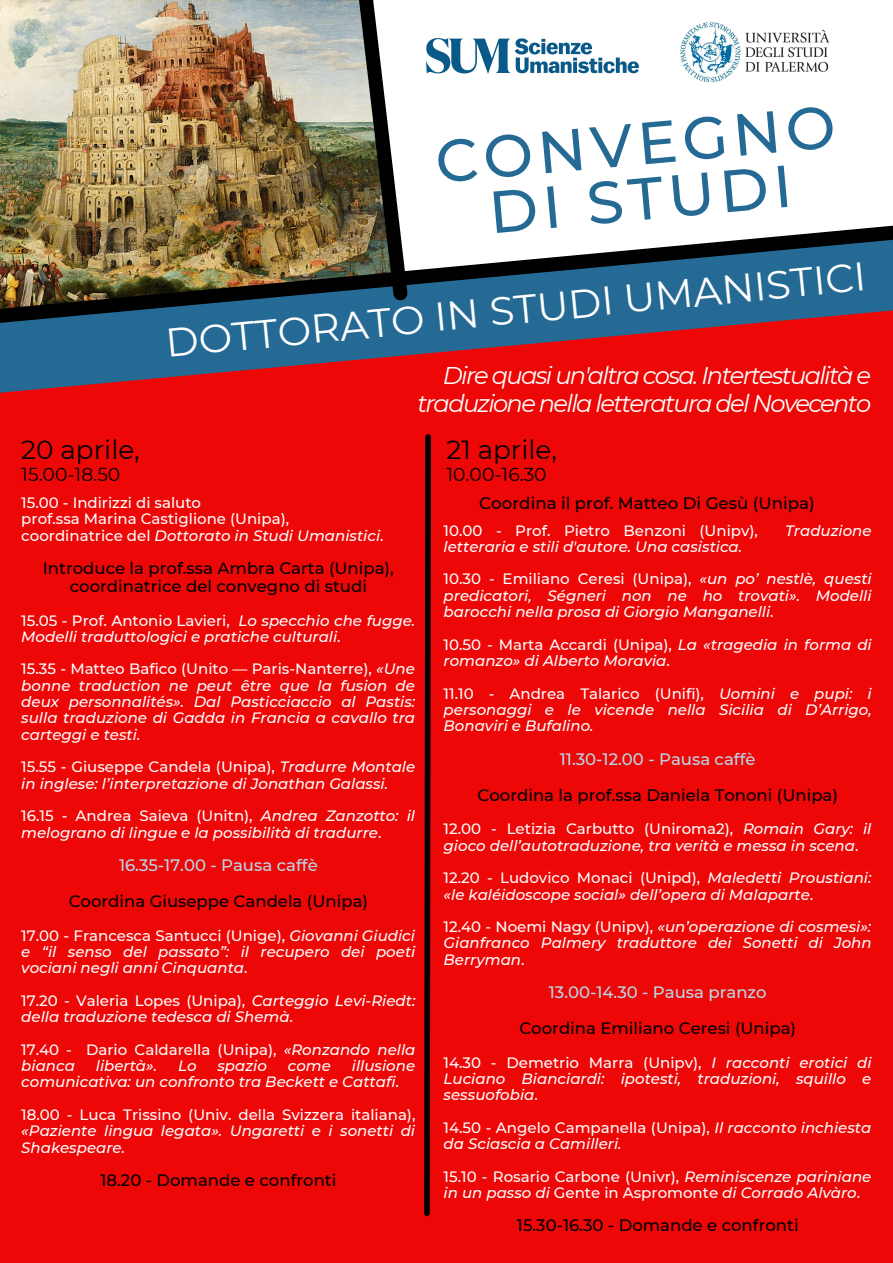
<style>
.page{position:relative;width:893px;height:1263px;background:#ed0707}
.page>*{position:absolute;margin:0;border:0;box-sizing:border-box;transform-origin:0 0}
.t1{font:500 59.32px/55.1px "Montserrat";color:#256a94;text-align:center}
.t2{font:39.9px "Montserrat";color:#fff}
.t3{font:26.25px "Montserrat";color:#000}
.t4{font:italic 24.15px/28px "Montserrat";letter-spacing:-.07em;color:#fff;text-align:right}
.t5{font:18.75px "Montserrat";color:#000}
.t6{font:500 16.65px "Montserrat";color:#000}
.t7{font:500 16.5px/18px "Montserrat";color:#000;text-align:center}
.t8{font:500 16.5px "Montserrat";color:#b9d8e9}
.t9{font:italic 500 15px/16.4px "Montserrat";color:#feffff}
.t10{font:500 15px/16.4px "Montserrat";color:#feffff}
.s1{font-style:italic}
.s2{font-style:normal}
</style>
<div class="page">
<img style="left:0;top:0;width:327px;height:214px">
<div style="left:327px;top:0;width:566px;height:214px;background:#fff"></div>
<svg style="left:0;top:332px;width:658px;height:61px"></svg>
<img style="left:0;top:214px;width:893px;height:118px">
<img style="left:348px;top:0;width:68px;height:309px">
<img style="left:415px;top:26px;width:235px;height:61px">
<img style="left:676px;top:18px;width:159px;height:69px">
<svg style="left:424px;top:434px;width:7px;height:783px;background:#2e0101"></svg>
<h1 class="t1" style="left:433px;top:134px;width:403px;rotate:-5deg">CONVEGNO<br>DI STUDI</h1>
<h2 class="t2" style="left:164px;top:316px;width:705px;rotate:-5deg">DOTTORATO IN STUDI UMANISTICI</h2>
<h3 class="t3" style="left:21px;top:433px;width:120px">20 aprile,</h3>
<p class="t5" style="left:21px;top:462px;width:101px">15.00-18.50</p>
<h3 class="t4" style="left:417px;top:361px;width:455px">Dire quasi un'altra cosa. Intertestualità e traduzione nella letteratura del Novecento</h3>
<h3 class="t3" style="left:446px;top:433px;width:112px">21 aprile,</h3>
<p class="t5" style="left:446px;top:463px;width:102px">10.00-16.30</p>
<p class="t10" style="left:21px;top:494px;width:364px">15.00 - Indirizzi di saluto<br>prof.ssa Marina Castiglione (Unipa), coordinatrice del <span class="s1">Dottorato in Studi Umanistici</span>.</p>
<p class="t7" style="left:43px;top:559px;width:352px">Introduce la prof.ssa Ambra Carta (Unipa), coordinatrice del convegno di studi</p>
<p class="t9" style="left:21px;top:612px;width:395px"><span class="s2">15.05 - Prof. Antonio Lavieri,</span> Lo specchio che fugge.<br>Modelli traduttologici e pratiche culturali<span class="s2">.</span></p>
<p class="t9" style="left:21px;top:661px;width:395px;text-align:justify"><span class="s2">15.35 - Matteo Bafico (Unito — Paris-Nanterre),</span> «Une bonne traduction ne peut être que la fusion de deux personnalités». Dal Pasticciaccio al Pastis: sulla traduzione di Gadda in Francia a cavallo tra carteggi e testi.</p>
<p class="t9" style="left:21px;top:759px;width:395px"><span class="s2">15.55 - Giuseppe Candela (Unipa),</span> Tradurre Montale in inglese: l’interpretazione di Jonathan Galassi.</p>
<p class="t9" style="left:21px;top:808px;width:395px"><span class="s2">16.15 - Andrea Saieva (Unitn),</span> Andrea Zanzotto: il melograno di lingue e la possibilità di tradurre<span class="s2">.</span></p>
<p class="t8" style="left:119px;top:855px;width:200px">16.35-17.00 - Pausa caffè</p>
<p class="t7" style="left:69px;top:892px;width:301px">Coordina Giuseppe Candela (Unipa)</p>
<p class="t9" style="left:21px;top:927px;width:395px;text-align:justify"><span class="s2">17.00 - Francesca Santucci (Unige),</span> Giovanni Giudici e “il senso del passato”: il recupero dei poeti vociani negli anni Cinquanta<span class="s2">.</span></p>
<p class="t9" style="left:21px;top:992px;width:396px"><span class="s2">17.20 - Valeria Lopes (Unipa),</span> Carteggio Levi-Riedt: della traduzione tedesca di Shemà<span class="s2">.</span></p>
<p class="t10" style="left:21px;top:1041px;width:396px">17.40 - Dario Caldarella (Unipa), <span class="s1">«Ronzando nella bianca</span></p>
<p class="t9" style="left:21px;top:1057px;width:395px;text-indent:330px">illusione comunicativa: un confronto tra Beckett e Cattafi<span class="s2">.</span></p>
<p class="t10" style="left:21px;top:1106px;width:396px">18.00 - Luca Trissino (Univ. della Svizzera italiana),</p>
<p class="t9" style="left:21px;top:1123px;width:395px">«Paziente lingua legata». Ungaretti e i sonetti di<br>Shakespeare.</p>
<p class="t7" style="left:100px;top:1171px;width:237px">18.20 - Domande e confronti</p>
<p class="t9" style="left:96px;top:1057px;width:63px">libertà».</p>
<p class="t9" style="left:178px;top:1057px;width:20px">Lo</p>
<p class="t9" style="left:217px;top:1057px;width:51px">spazio</p>
<p class="t9" style="left:288px;top:1057px;width:45px">come</p>
<p class="t6" style="left:479px;top:493px;width:337px">Coordina il prof. Matteo Di Gesù (Unipa)</p>
<p class="t10" style="left:443px;top:522px;width:316px">10.00 - Prof. Pietro Benzoni (Unipv),</p>
<p class="t9" style="left:785px;top:522px;width:88px">Traduzione</p>
<p class="t9" style="left:443px;top:530px;width:429px;line-height:32.6px">letteraria e stili d'autore. Una casistica.<br><span class="s2">10.30 - Emiliano Ceresi (Unipa),</span> «un po’ nestlè, questi</p>
<p class="t9" style="left:443px;top:587px;width:429px">predicatori, Ségneri non ne ho trovati». Modelli barocchi nella prosa di Giorgio Manganelli<span class="s2">.</span></p>
<p class="t9" style="left:443px;top:636px;width:430px"><span class="s2">10.50 - Marta Accardi (Unipa),</span> La «tragedia in forma di romanzo» di Alberto Moravia<span class="s2">.</span></p>
<p class="t9" style="left:443px;top:685px;width:430px;text-align:justify"><span class="s2">11.10 - Andrea Talarico (Unifi),</span> Uomini e pupi: i personaggi e le vicende nella Sicilia di D’Arrigo, Bonaviri e Bufalino.</p>
<p class="t8" style="left:560px;top:748px;width:197px">11.30-12.00 - Pausa caffè</p>
<p class="t7" style="left:477px;top:785px;width:362px">Coordina la prof.ssa Daniela Tononi (Unipa)</p>
<p class="t9" style="left:443px;top:821px;width:429px"><span class="s2">12.00 - Letizia Carbutto (Uniroma2),</span> Romain Gary: il gioco dell’autotraduzione, tra verità e messa in scena<span class="s2">.</span></p>
<p class="t9" style="left:443px;top:870px;width:429px"><span class="s2">12.20 - Ludovico Monaci (Unipd),</span> Maledetti Proustiani: «le kaléidoscope social» dell’opera di Malaparte<span class="s2">.</span></p>
<p class="t9" style="left:443px;top:918px;width:429px;text-align:justify"><span class="s2">12.40 - Noemi Nagy (Unipv),</span> «un’operazione di cosmesi»:<br>Gianfranco Palmery traduttore dei Sonetti di John Berryman<span class="s2">.</span></p>
<p class="t8" style="left:549px;top:982px;width:219px">13.00-14.30 - Pausa pranzo</p>
<p class="t7" style="left:519px;top:1019px;width:278px">Coordina Emiliano Ceresi (Unipa)</p>
<p class="t9" style="left:443px;top:1054px;width:429px;text-align:justify"><span class="s2">14.30 - Demetrio Marra (Unipv),</span> I racconti erotici di Luciano Bianciardi: ipotesti, traduzioni, squillo e sessuofobia<span class="s2">.</span></p>
<p class="t9" style="left:443px;top:1119px;width:429px"><span class="s2">14.50 - Angelo Campanella (Unipa),</span> Il racconto inchiesta da Sciascia a Camilleri.</p>
<p class="t9" style="left:443px;top:1168px;width:429px"><span class="s2">15.10 - Rosario Carbone (Univr),</span> Reminiscenze pariniane in un passo di <span class="s2">Gente in Aspromonte</span> di Corrado Alvàro<span class="s2">.</span></p>
<p class="t7" style="left:517px;top:1216px;width:283px">15.30-16.30 - Domande e confronti</p>
</div>
